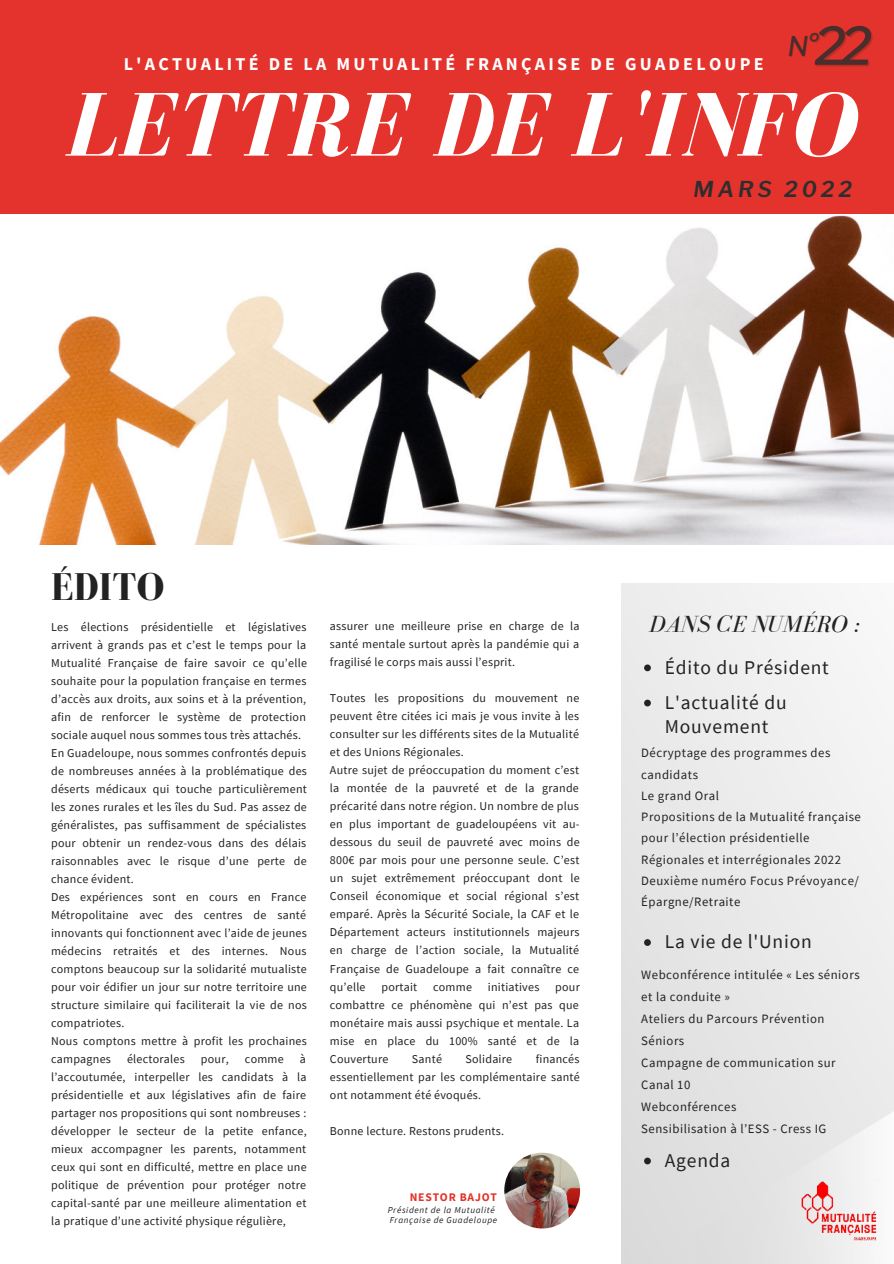
<style>
.page{position:relative;width:894px;height:1264px;background:#fff}
.page>*{position:absolute;margin:0;border:0;box-sizing:border-box;transform-origin:0 0}
.t1{font:italic 700 93px "Bodoni FLF";color:#fff}
.t2{font:700 39.75px "Bodoni FLF";color:#222}
.t3{font:italic 500 27px "Libre Franklin";color:#2e2e2e}
.t4{font:italic 24px "Bodoni FLF";color:#222}
.t5{font:italic 600 21.75px "Libre Franklin";letter-spacing:.18em;color:#2e2e2e}
.t6{font:19.5px/35.1px "Source Sans Pro";letter-spacing:.04em;color:#222}
.t7{font:700 18px "Source Sans Pro";letter-spacing:.18em;color:#fff}
.t8{font:12.75px/22px "Source Sans Pro";letter-spacing:.04em;color:#222}
.t9{font:12px/18px "Source Sans Pro";letter-spacing:.02em;color:#222;text-align:justify}
.t10{font:700 11.55px "Source Sans Pro";letter-spacing:.07em;color:#e4332d}
.t11{font:italic 9px/10.5px "Source Sans Pro";letter-spacing:.07em;color:#222}
.s1{font-size:51.75px;color:rgb(114 36 16/.4)}
</style>
<div class="page">
<div style="left:0;top:0;width:893px;height:215px;background:#e4332d"></div>
<img style="left:0;top:214px;width:893px;height:330px">
<div style="left:621px;top:583px;width:272px;height:680px;background:#ebebeb"></div>
<img style="left:504px;top:1152px;width:76px;height:76px;border-radius:50%">
<svg style="left:621px;top:1104px;width:272px;height:159px"></svg>
<svg style="left:644px;top:664px;width:6px;height:7px"></svg>
<svg style="left:644px;top:699px;width:6px;height:7px"></svg>
<svg style="left:644px;top:939px;width:6px;height:6px"></svg>
<h3 class="t7" style="left:124px;top:52px;width:641px">L'ACTUALITÉ DE LA MUTUALITÉ FRANÇAISE DE GUADELOUPE</h3>
<h3 class="t3" style="left:786px;top:30px;width:88px">N°<span class="s1">22</span></h3>
<h1 class="t1" style="left:66px;top:75px;width:790px">LETTRE DE L'INFO</h1>
<h3 class="t5" style="left:693px;top:176px;width:160px">MARS 2022</h3>
<h2 class="t2" style="left:51px;top:565px;width:115px">ÉDITO</h2>
<p class="t9" style="left:51px;top:617px;width:257px;text-align:left">Les élections présidentielle et législatives arrivent à grands pas et c’est le temps pour la Mutualité Française de faire savoir ce qu’elle souhaite pour la population française en termes d’accès aux droits, aux soins et à la prévention, afin de renforcer le système de protection sociale auquel nous sommes tous très attachés.<br>En Guadeloupe, nous sommes confrontés depuis de nombreuses années à la problématique des déserts médicaux qui touche particulièrement les zones rurales et les îles du Sud. Pas assez de généralistes, pas suffisamment de spécialistes pour obtenir un rendez-vous dans des délais raisonnables avec le risque d’une perte de chance évident.<br>Des expériences sont en cours en France Métropolitaine avec des centres de santé innovants qui fonctionnent avec l’aide de jeunes médecins retraités et des internes. Nous comptons beaucoup sur la solidarité mutualiste pour voir édifier un jour sur notre territoire une structure similaire qui faciliterait la vie de nos compatriotes.<br>Nous comptons mettre à profit les prochaines campagnes</p>
<p class="t9" style="left:51px;top:1050px;width:257px;text-indent:249px">à l’accoutumée, interpeller les candidats à la présidentielle et aux législatives afin de faire partager nos propositions qui sont nombreuses : développer le secteur de la petite enfance, mieux accompagner les parents, notamment ceux qui sont en difficulté, mettre en place une politique de prévention pour protéger notre capital-santé par une meilleure alimentation et la pratique d’une activité physique régulière,</p>
<p class="t9" style="left:127px;top:1050px;width:59px">électorales</p>
<p class="t9" style="left:201px;top:1050px;width:29px">pour,</p>
<p class="t9" style="left:245px;top:1050px;width:40px">comme</p>
<p class="t9" style="left:330px;top:617px;width:251px">assurer une meilleure prise en charge de la santé mentale surtout après la pandémie qui a fragilisé le corps mais aussi l’esprit.</p>
<p class="t9" style="left:330px;top:689px;width:251px;text-align:left">Toutes les propositions du mouvement ne peuvent être citées ici mais je vous invite à les consulter sur les différents sites de la Mutualité et des Unions Régionales.<br>Autre sujet de préoccupation du moment c’est la montée de la pauvreté et de la grande précarité dans notre région. Un nombre de plus en plus important de guadeloupéens vit au&shy;dessous du seuil de pauvreté avec moins de 800€ par mois pour une personne seule. C’est un sujet extrêmement préoccupant dont le Conseil économique et social régional s’est emparé. Après la Sécurité Sociale, la CAF et le Département acteurs institutionnels majeurs en charge de l’action sociale, la Mutualité Française de Guadeloupe a fait connaître ce qu’elle</p>
<p class="t9" style="left:381px;top:977px;width:37px">portait</p>
<p class="t9" style="left:433px;top:977px;width:40px">comme</p>
<p class="t9" style="left:487px;top:977px;width:53px">initiatives</p>
<p class="t9" style="left:330px;top:977px;width:251px;text-indent:225px">pour combattre ce phénomène qui n’est pas que monétaire mais aussi psychique et mentale. La mise en place du 100% santé et de la Couverture</p>
<p class="t9" style="left:330px;top:1049px;width:251px;text-indent:206px">financés essentiellement par les complémentaire santé ont notamment été évoqués.</p>
<p class="t9" style="left:330px;top:1121px;width:175px">Bonne lecture. Restons prudents.</p>
<p class="t9" style="left:412px;top:1049px;width:31px">Santé</p>
<p class="t9" style="left:465px;top:1049px;width:48px">Solidaire</p>
<p class="t10" style="left:409px;top:1189px;width:89px">NESTOR BAJOT</p>
<p class="t11" style="left:387px;top:1204px;width:111px">Président de la Mutualité<br>Française de Guadeloupe</p>
<h3 class="t4" style="left:649px;top:611px;width:212px">DANS CE NUMÉRO :</h3>
<h3 class="t6" style="left:664px;top:649px;width:165px">Édito du Président<br>L'actualité du</h3>
<h3 class="t6" style="left:664px;top:709px;width:105px">Mouvement</h3>
<p class="t8" style="left:641px;top:742px;width:221px;line-height:21.3px">Décryptage des programmes des candidats<br>Le grand Oral<br>Propositions de la Mutualité française pour l’élection présidentielle<br>Régionales et interrégionales 2022<br>Deuxième numéro Focus Prévoyance/<br>Épargne/Retraite</p>
<h3 class="t6" style="left:664px;top:924px;width:148px">La vie de l'Union</h3>
<p class="t8" style="left:641px;top:963px;width:220px">Webconférence intitulée « Les séniors et la conduite »<br>Ateliers du Parcours Prévention<br>Séniors<br>Campagne de communication sur<br>Canal 10<br>Webconférences<br>Sensibilisation à l’ESS - Cress IG</p>
<h3 class="t6" style="left:664px;top:1142px;width:67px">Agenda</h3>
</div>
